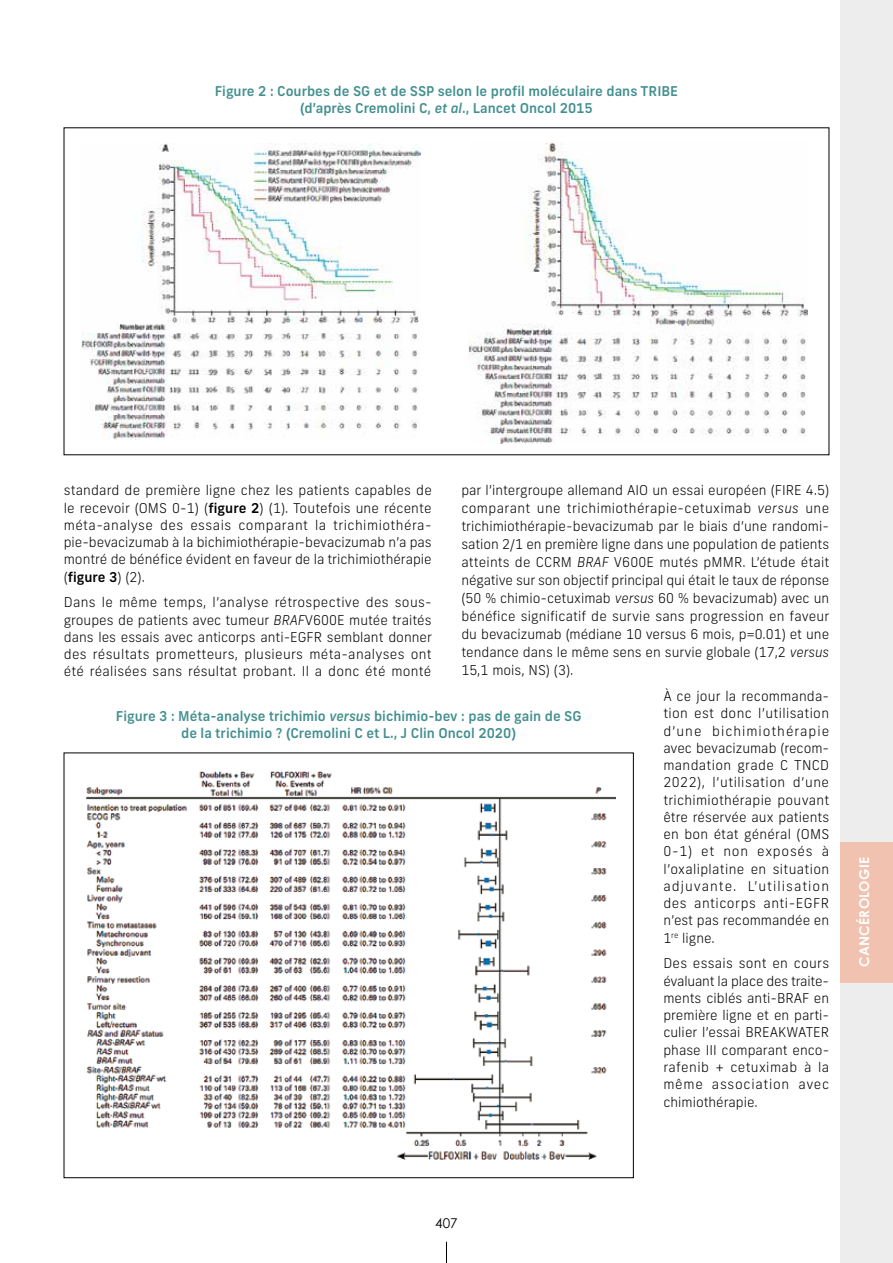
<style>
.page{position:relative;width:893px;height:1263px;background:#fff}
.page>*{position:absolute;margin:0;border:0;box-sizing:border-box;transform-origin:0 0}
.t1{font:300 13.5px/17.2px "New Frank";color:#000;text-align:justify}
.t2{font:500 13.5px/16.5px "New Frank";color:#438f8f;text-align:center}
.t3{font:700 13.5px "Century Gothic";letter-spacing:.02em;color:#fff}
.t4{font:13.5px "Century Gothic";color:#000}
.s1{font-style:italic}
.s2{font-weight:500}
</style>
<div class="page">
<div style="left:840px;top:0;width:53px;height:1263px;background:#ededed"></div>
<svg style="left:446px;top:1242px;width:1px;height:21px"></svg>
<div style="left:840px;top:842px;width:53px;height:140px;background:#f0c2af"></div>
<img style="left:86px;top:771px;width:530px;height:388px">
<img style="left:82px;top:143px;width:338px;height:296px">
<img style="left:469px;top:143px;width:338px;height:301px">
<p class="t2" style="left:215px;top:83px;width:465px">Figure 2 : Courbes de SG et de SSP selon le profil moléculaire dans TRIBE (d’après Cremolini C, <span class="s1">et al</span>., Lancet Oncol 2015</p>
<p class="t1" style="left:461px;top:481px;width:369px;line-height:18px">par l’intergroupe allemand AIO un essai européen (FIRE 4.5) comparant une trichimiothérapie-cetuximab <span class="s1">versus</span> une trichimiothérapie-bevacizumab par le biais d’une randomi&shy;sation 2/1 en première ligne dans une population de patients atteints de CCRM <span class="s1">BRAF</span> V600E mutés pMMR. L’étude était négative sur son objectif principal qui était le taux de réponse (50 % chimio-cetuximab <span class="s1">versus</span> 60 % bevacizumab) avec un bénéfice significatif de survie sans progression en faveur du bevacizumab (médiane 10 versus 6 mois, p=0.01) et une tendance dans le même sens en survie globale (17,2 <span class="s1">versus </span>15,1 mois, NS) (3).</p>
<p class="t1" style="left:663px;top:687px;width:167px">À ce jour la recommanda&shy;tion est donc l’utilisation d’une bichimiothérapie avec bevacizumab (recom&shy;mandation grade C TNCD 2022), l’utilisation d’une trichimiothérapie pouvant être réservée aux patients en bon état général (OMS 0-1) et non exposés à l’oxaliplatine en situation adjuvante. L’utilisation des anticorps anti-EGFR n’est pas recommandée en 1<sup>re</sup> ligne.</p>
<p class="t1" style="left:663px;top:955px;width:167px">Des essais sont en cours évaluant la place des traite&shy;ments ciblés anti-BRAF en première ligne et en parti&shy;culier l’essai BREAKWATER phase III comparant enco&shy;rafenib + cetuximab à la même association avec chimiothérapie.</p>
<p class="t1" style="left:64px;top:482px;width:370px">standard de première ligne chez les patients capables de le recevoir (OMS 0-1) (<span class="s2">figure 2</span>) (1). Toutefois une récente méta-analyse des essais comparant la trichimiothéra&shy;pie-bevacizumab à la bichimiothérapie-bevacizumab n’a pas montré de bénéfice évident en faveur de la trichimiothérapie (<span class="s2">figure 3</span>) (2).</p>
<p class="t1" style="left:64px;top:594px;width:370px">Dans le même temps, l’analyse rétrospective des sous&shy;groupes de patients avec tumeur <span class="s1">BRAF</span>V600E mutée traités dans les essais avec anticorps anti-EGFR semblant donner des résultats prometteurs, plusieurs méta-analyses ont été réalisées sans résultat probant. Il a donc été monté</p>
<p class="t2" style="left:116px;top:708px;width:467px">Figure 3 : Méta-analyse trichimio <span class="s1">versus</span> bichimio-bev : pas de gain de SG de la trichimio ? (Cremolini C et L., J Clin Oncol 2020)</p>
<p class="t3" style="left:854px;top:967px;width:111px;rotate:-90deg">CANCÉROLOGIE</p>
<p class="t4" style="left:435px;top:1214px;width:24px">407</p>
</div>
